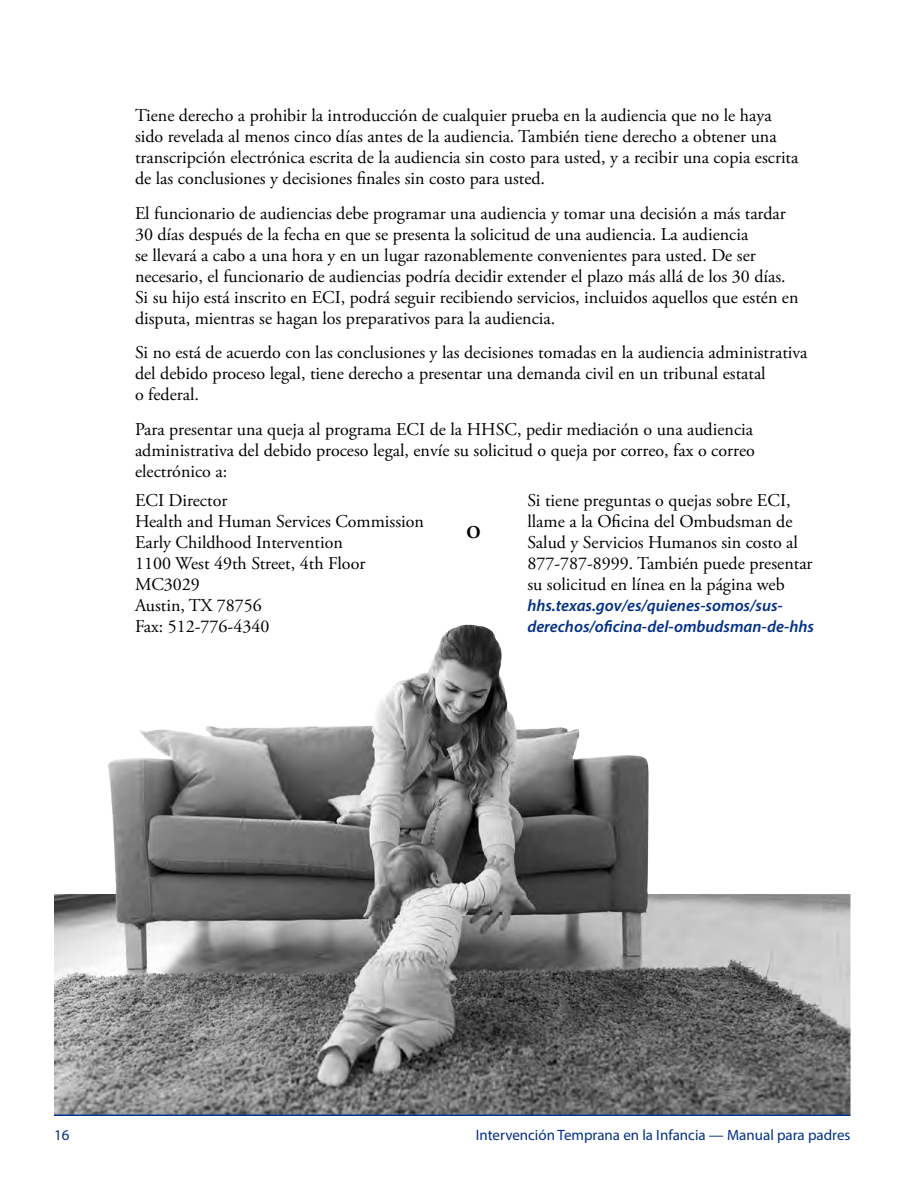
<style>
.page{position:relative;width:918px;height:1188px;background:#fff}
.page>*{position:absolute;margin:0;border:0;box-sizing:border-box;transform-origin:0 0}
.body{font:18px/21px "Adobe Garamond Pro";color:#000}
.body_no_space_after{font:18px "Adobe Garamond Pro";color:#000}
.body-2{font:700 18px "Adobe Garamond Pro";color:#000}
.body-3{font:italic 600 16.5px/21px "Myriad Pro";color:#002f87}
.t1{font:15px "Myriad Pro";color:#002f87}
</style>
<div class="page">
<img style="left:54px;top:625px;width:796px;height:489px">
<hr style="left:54px;top:1114px;width:796px;height:2px;background:#002f87">
<p class="body" style="left:135px;top:105px;width:665px">Tiene derecho a prohibir la introducción de cualquier prueba en la audiencia que no le haya sido revelada al menos cinco días antes de la audiencia. También tiene derecho a obtener una transcripción electrónica escrita de la audiencia sin costo para usted, y a recibir una copia escrita de las conclusiones y decisiones finales sin costo para usted.</p>
<p class="body" style="left:135px;top:203px;width:665px">El funcionario de audiencias debe programar una audiencia y tomar una decisión a más tardar 30 días después de la fecha en que se presenta la solicitud de una audiencia. La audiencia<br>se llevará a cabo a una hora y en un lugar razonablemente convenientes para usted. De ser necesario, el funcionario de audiencias podría decidir extender el plazo más allá de los 30 días.<br>Si su hijo está inscrito en ECI, podrá seguir recibiendo servicios, incluidos aquellos que estén en disputa, mientras se hagan los preparativos para la audiencia.</p>
<p class="body" style="left:135px;top:343px;width:674px">Si no está de acuerdo con las conclusiones y las decisiones tomadas en la audiencia administrativa del debido proceso legal, tiene derecho a presentar una demanda civil en un tribunal estatal<br>o federal.</p>
<p class="body" style="left:135px;top:419px;width:621px;text-align:justify">Para presentar una queja al programa ECI de la HHSC, pedir mediación o una audiencia administrativa del debido proceso legal, envíe su solicitud o queja por correo, fax o correo electrónico a:</p>
<p class="body_no_space_after" style="left:135px;top:489px;width:94px">ECI Director</p>
<p class="body_no_space_after" style="left:135px;top:510px;width:291px">Health and Human Services Commission</p>
<p class="body_no_space_after" style="left:135px;top:531px;width:209px">Early Childhood Intervention</p>
<p class="body_no_space_after" style="left:135px;top:552px;width:232px">1100 West 49th Street, 4th Floor</p>
<p class="body_no_space_after" style="left:135px;top:573px;width:66px">MC3029</p>
<p class="body_no_space_after" style="left:135px;top:594px;width:128px">Austin, TX 78756</p>
<p class="body" style="left:135px;top:616px;width:136px">Fax: 512-776-4340</p>
<p class="body" style="left:527px;top:490px;width:287px">Si tiene preguntas o quejas sobre ECI, llame a la Oficina del Ombudsman de Salud y Servicios Humanos sin costo al 877-787-8999. También puede presentar su solicitud en línea en la página web</p>
<p class="body-3" style="left:527px;top:594px;width:288px">hhs.texas.gov/es/quienes-somos/sus&shy;derechos/oficina-del-ombudsman-de-hhs</p>
<p class="body-2" style="left:466px;top:521px;width:16px">O</p>
<p class="t1" style="left:54px;top:1126px;width:17px">16</p>
<p class="t1" style="left:476px;top:1126px;width:376px">Intervención Temprana en la Infancia — Manual para padres</p>
</div>
